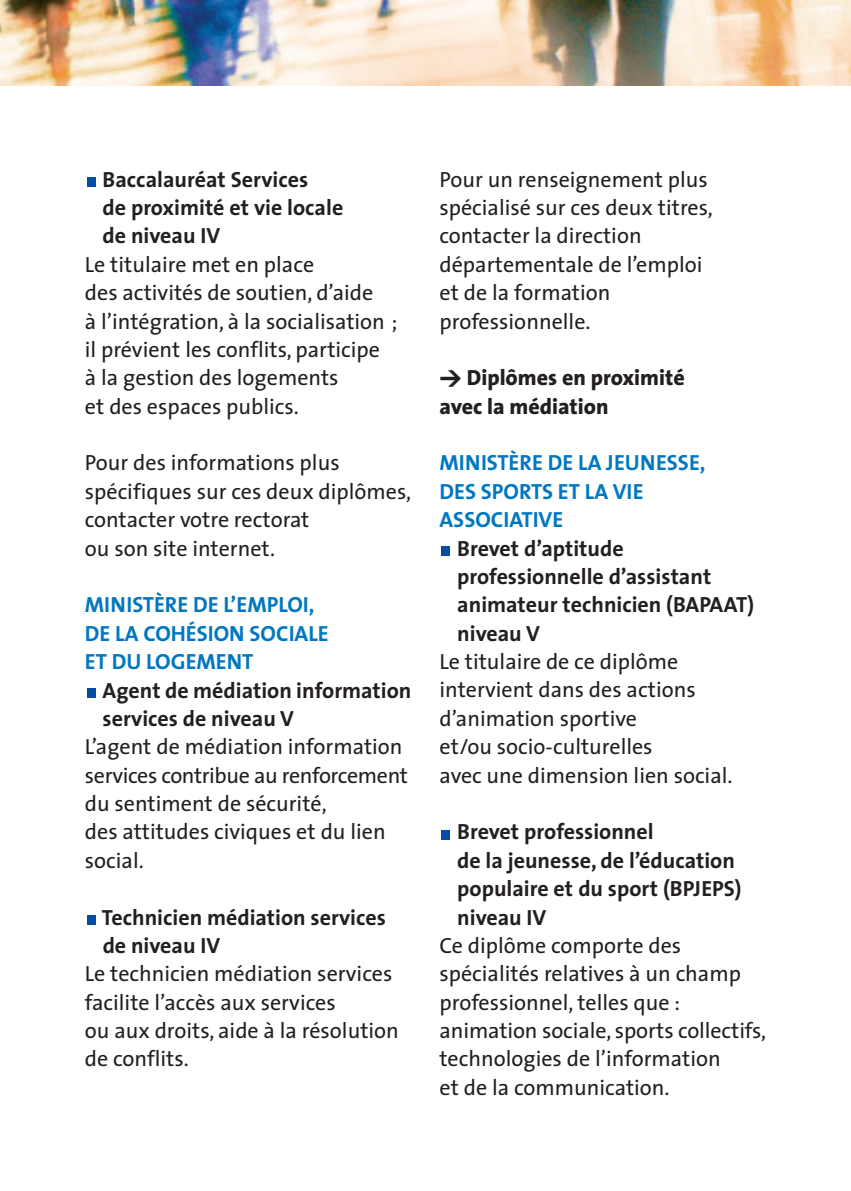
<style>
.page{position:relative;width:851px;height:1191px;background:#fff}
.page>*{position:absolute;margin:0;border:0;box-sizing:border-box;transform-origin:0 0}
.t1{font:22px/28.4px "The Sans";color:#231f20}
.t2{font:700 22px/28.4px "The Sans";color:#231f20}
.t3{font:700 22px/28.4px "The Sans";color:#0077c0}
.t4{font:800 22px/28.4px "The Sans";color:#231f20}
.s1{font-family:"DIN";font-weight:900}
</style>
<div class="page">
<div style="left:441px;top:830px;width:9px;height:9px;background:#034ea2"></div>
<div style="left:441px;top:546px;width:9px;height:9px;background:#034ea2"></div>
<div style="left:87px;top:915px;width:9px;height:9px;background:#034ea2"></div>
<div style="left:87px;top:688px;width:9px;height:9px;background:#034ea2"></div>
<div style="left:87px;top:177px;width:9px;height:10px;background:#034ea2"></div>
<img style="left:0;top:1px;width:850px;height:84px">
<p class="t2" style="left:103px;top:164px;width:242px">Baccalauréat Services<br>de proximité et vie locale de niveau IV</p>
<p class="t1" style="left:85px;top:249px;width:314px">Le titulaire met en place<br>des activités de soutien, d’aide<br>à l’intégration, à la socialisation ; il prévient les conflits, participe<br>à la gestion des logements<br>et des espaces publics.</p>
<p class="t1" style="left:85px;top:448px;width:327px">Pour des informations plus spécifiques sur ces deux diplômes, contacter votre rectorat<br>ou son site internet.</p>
<p class="t3" style="left:85px;top:590px;width:245px">MINISTÈRE DE L’EMPLOI,<br>DE LA COHÉSION SOCIALE<br>ET DU LOGEMENT</p>
<p class="t2" style="left:103px;top:675px;width:310px">Agent de médiation information services de niveau V</p>
<p class="t1" style="left:85px;top:732px;width:324px">L’agent de médiation information services contribue au renforcement du sentiment de sécurité,<br>des attitudes civiques et du lien social.</p>
<p class="t2" style="left:102px;top:902px;width:285px">Technicien médiation services de niveau IV</p>
<p class="t1" style="left:85px;top:959px;width:315px">Le technicien médiation services facilite l’accès aux services<br>ou aux droits, aide à la résolution de conflits.</p>
<p class="t1" style="left:439px;top:164px;width:275px">Pour un renseignement plus spécialisé sur ces deux titres, contacter la direction départementale de l’emploi et de la formation professionnelle.</p>
<p class="t4" style="left:439px;top:363px;width:247px"><span class="s1">&gt;</span> Diplômes en proximité avec la médiation</p>
<p class="t3" style="left:439px;top:448px;width:267px">MINISTÈRE DE LA JEUNESSE,<br>DES SPORTS ET LA VIE<br>ASSOCIATIVE</p>
<p class="t2" style="left:457px;top:533px;width:298px">Brevet d’aptitude professionnelle d’assistant animateur technicien (BAPAAT) niveau V</p>
<p class="t1" style="left:439px;top:647px;width:294px">Le titulaire de ce diplôme intervient dans des actions d’animation sportive<br>et/ou socio-culturelles<br>avec une dimension lien social.</p>
<p class="t2" style="left:457px;top:817px;width:286px">Brevet professionnel<br>de la jeunesse, de l’éducation populaire et du sport (BPJEPS) niveau IV</p>
<p class="t1" style="left:439px;top:930px;width:328px">Ce diplôme comporte des spécialités relatives à un champ professionnel, telles que : animation sociale, sports collectifs, technologies de l’information<br>et de la communication.</p>
</div>
